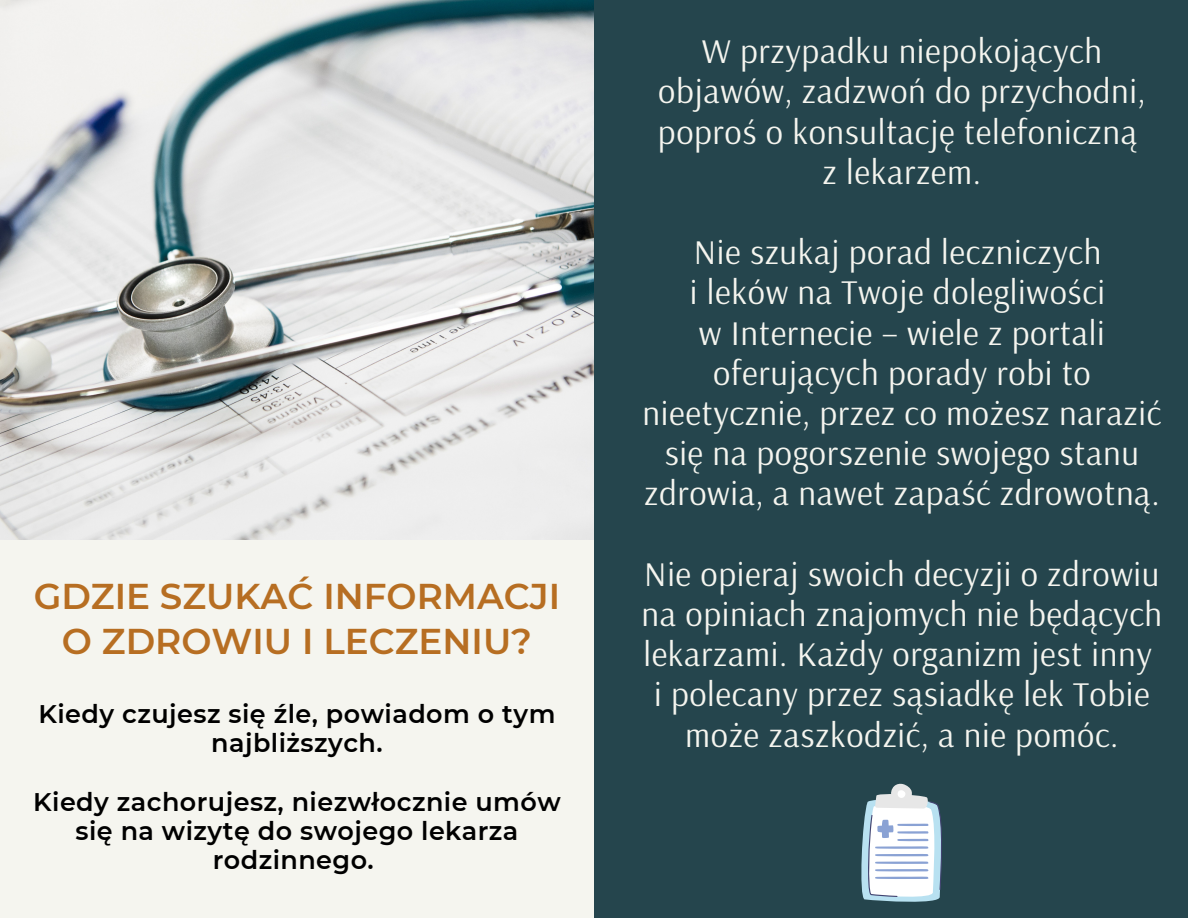
<style>
.page{position:relative;width:1188px;height:918px;background:#f5f5ef}
.page>*{position:absolute;margin:0;border:0;box-sizing:border-box;transform-origin:0 0}
.t1{font:600 35.85px "Montserrat";color:#b76e22}
.t2{font:34.5px/40.2px "Arsenal";letter-spacing:.02em;color:#f5f5ef;text-align:center}
.t3{font:600 25.5px/29.2px "Montserrat";letter-spacing:.02em;color:#000;text-align:center}
</style>
<div class="page">
<img style="left:0;top:0;width:594px;height:540px">
<div style="left:594px;top:0;width:594px;height:918px;background:#25454d"></div>
<svg style="left:861px;top:783px;width:81px;height:119px;background:#c1cfd9"></svg>
<p class="t1" style="left:34px;top:575px;width:528px">GDZIE SZUKAĆ INFORMACJI</p>
<p class="t1" style="left:62px;top:620px;width:472px">O ZDROWIU I LECZENIU?</p>
<p class="t3" style="left:38px;top:699px;width:518px">Kiedy czujesz się źle, powiadom o tym najbliższych.</p>
<p class="t3" style="left:33px;top:787px;width:529px">Kiedy zachorujesz, niezwłocznie umów się na wizytę do swojego lekarza rodzinnego.</p>
<p class="t2" style="left:658px;top:30px;width:489px">W przypadku niepokojących objawów, zadzwoń do przychodni, poproś o konsultację telefoniczną</p>
<p class="t2" style="left:823px;top:151px;width:160px">z lekarzem.</p>
<p class="t2" style="left:694px;top:231px;width:409px">Nie szukaj porad leczniczych</p>
<p class="t2" style="left:690px;top:271px;width:417px">i leków na Twoje dolegliwości</p>
<p class="t2" style="left:643px;top:312px;width:520px">w Internecie – wiele z portali oferujących porady robi to nieetycznie, przez co możesz narazić się na pogorszenie swojego stanu zdrowia, a nawet zapaść zdrowotną.</p>
<p class="t2" style="left:642px;top:553px;width:522px;text-align:justify">Nie opieraj swoich decyzji o zdrowiu na opiniach znajomych nie będących lekarzami. Każdy organizm jest inny</p>
<p class="t2" style="left:654px;top:673px;width:497px">i polecany przez sąsiadkę lek Tobie może zaszkodzić, a nie pomóc.</p>
</div>
